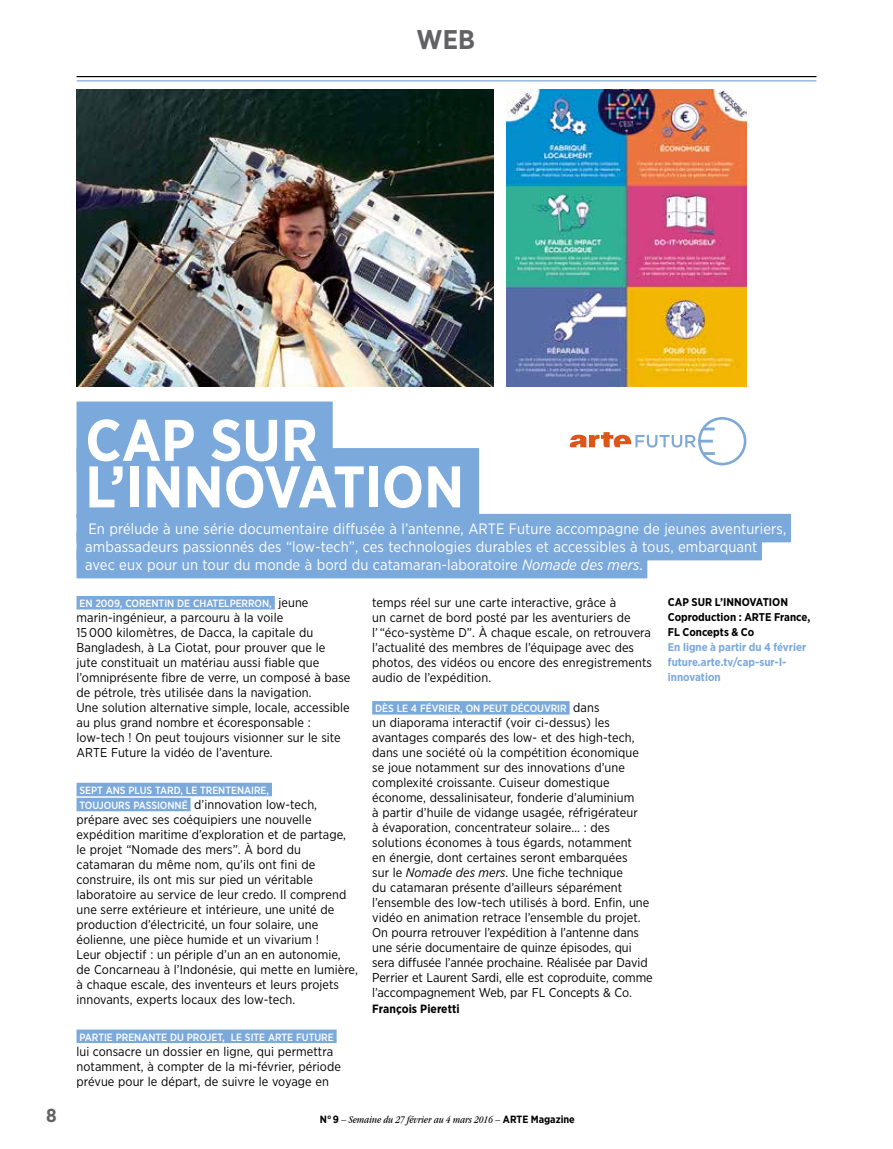
<style>
.page{position:relative;width:893px;height:1149px;background:#fff}
.page>*{position:absolute;margin:0;border:0;box-sizing:border-box;transform-origin:0 0}
.t1{font:700 58.5px/46.5px "Gotham Narrow";color:#fff}
.t2{font:700 27px "Gotham Narrow";color:#626164}
.t3{font:700 18.75px "Gotham Narrow";color:#626164}
.t4{font:15px/18px "Gotham Narrow";letter-spacing:.005em;color:#fff}
.t5{font:12.75px/15px "Gotham Narrow";letter-spacing:.005em;color:#000}
.t6{font:700 12px "Gotham Narrow";letter-spacing:.005em;color:#000}
.t7{font:700 11.25px/15px "Gotham Narrow";color:#7ba9db}
.t8{font:700 11.25px/15px "Gotham Narrow";color:#000}
.t9{font:500 10.5px "Gotham Narrow";letter-spacing:-.005em;color:#fff}
.t10{font:italic condensed 10.5px "Garamond IT Cby BT";color:#000}
.s1{font-style:italic}
.s2{font-weight:400;font-size:12.75px;color:#000}
.s3{font-weight:500;font-size:10.5px;color:#fff}
.s4{font-family:"Gotham Narrow";font-weight:700;font-style:normal;font-stretch:normal}
</style>
<div class="page">
<hr style="left:77px;top:76px;width:739px;height:1px;background:#000">
<hr style="left:77px;top:80px;width:739px;height:1px;background:#7ba9db">
<div style="left:77px;top:401px;width:256px;height:71px;background:#7ba9db"></div>
<div style="left:77px;top:448px;width:402px;height:70px;background:#7ba9db"></div>
<div style="left:77px;top:596px;width:198px;height:13px;background:#7ba9db"></div>
<div style="left:77px;top:782px;width:195px;height:14px;background:#7ba9db"></div>
<div style="left:77px;top:797px;width:114px;height:14px;background:#7ba9db"></div>
<div style="left:77px;top:1029px;width:260px;height:13px;background:#7ba9db"></div>
<div style="left:372px;top:701px;width:198px;height:13px;background:#7ba9db"></div>
<svg style="left:570px;top:417px;width:176px;height:48px"></svg>
<img style="left:507px;top:89px;width:239px;height:298px">
<div style="left:77px;top:513px;width:714px;height:29px;background:#7ba9db"></div>
<div style="left:77px;top:531px;width:685px;height:29px;background:#7ba9db"></div>
<div style="left:77px;top:549px;width:570px;height:29px;background:#7ba9db"></div>
<img style="left:77px;top:89px;width:417px;height:298px">
<h2 class="t2" style="left:417px;top:22px;width:60px">WEB</h2>
<h1 class="t1" style="left:85px;top:416px;width:380px">CAP SUR<br>L’INNOVATION</h1>
<p class="t4" style="left:85px;top:519px;width:703px">En prélude à une série documentaire diffusée à l’antenne, ARTE Future accompagne de jeunes aventuriers, ambassadeurs passionnés des “low-tech”, ces technologies durables et accessibles à tous, embarquant avec eux pour un tour du monde à bord du catamaran-laboratoire <span class="s1">Nomade des mers</span>.</p>
<p class="t8" style="left:668px;top:594px;width:144px">CAP SUR L’INNOVATION<br>Coproduction : ARTE France,<br>FL Concepts &amp; Co</p>
<p class="t7" style="left:668px;top:639px;width:140px">En ligne à partir du 4 février future.arte.tv/cap-sur-l&shy;innovation</p>
<p class="t5" style="left:372px;top:595px;width:281px">temps réel sur une carte interactive, grâce à<br>un carnet de bord posté par les aventuriers de<br>l’ “éco-système D”. À chaque escale, on retrouvera l’actualité des membres de l’équipage avec des photos, des vidéos ou encore des enregistrements audio de l’expédition.</p>
<p class="t9" style="left:375px;top:701px;width:226px">DÈS LE 4 FÉVRIER, ON PEUT DÉCOUVRIR <span class="s2">dans</span></p>
<p class="t5" style="left:372px;top:715px;width:282px">un diaporama interactif (voir ci-dessus) les avantages comparés des low- et des high-tech, dans une société où la compétition économique se joue notamment sur des innovations d’une complexité croissante. Cuiseur domestique économe, dessalinisateur, fonderie d’aluminium<br>à partir d’huile de vidange usagée, réfrigérateur<br>à évaporation, concentrateur solaire… : des solutions économes à tous égards, notamment<br>en énergie, dont certaines seront embarquées<br>sur le <span class="s1">Nomade des mers</span>. Une fiche technique<br>du catamaran présente d’ailleurs séparément l’ensemble des low-tech utilisés à bord. Enfin, une vidéo en animation retrace l’ensemble du projet.<br>On pourra retrouver l’expédition à l’antenne dans une série documentaire de quinze épisodes, qui sera diffusée l’année prochaine. Réalisée par David Perrier et Laurent Sardi, elle est coproduite, comme l’accompagnement Web, par FL Concepts &amp; Co.</p>
<p class="t6" style="left:372px;top:1000px;width:89px">François Pieretti</p>
<p class="t9" style="left:79px;top:596px;width:230px">EN 2009, CORENTIN DE CHATELPERRON, <span class="s2">jeune</span></p>
<p class="t5" style="left:77px;top:610px;width:275px">marin-ingénieur, a parcouru à la voile<br>15 000 kilomètres, de Dacca, la capitale du Bangladesh, à La Ciotat, pour prouver que le<br>jute constituait un matériau aussi fiable que l’omniprésente fibre de verre, un composé à base de pétrole, très utilisée dans la navigation.<br>Une solution alternative simple, locale, accessible au plus grand nombre et écoresponsable : low-tech ! On peut toujours visionner sur le site ARTE Future la vidéo de l’aventure.</p>
<p class="t9" style="left:79px;top:783px;width:191px">SEPT ANS PLUS TARD, LE TRENTENAIRE,</p>
<p class="t5" style="left:77px;top:796px;width:283px"><span class="s3">TOUJOURS PASSIONNÉ</span> d’innovation low-tech, prépare avec ses coéquipiers une nouvelle expédition maritime d’exploration et de partage, le projet “Nomade des mers”. À bord du catamaran du même nom, qu’ils ont fini de construire, ils ont mis sur pied un véritable laboratoire au service de leur credo. Il comprend une serre extérieure et intérieure, une unité de production d’électricité, un four solaire, une éolienne, une pièce humide et un vivarium !<br>Leur objectif : un périple d’un an en autonomie,<br>de Concarneau à l’Indonésie, qui mette en lumière, à chaque escale, des inventeurs et leurs projets innovants, experts locaux des low-tech.</p>
<p class="t9" style="left:79px;top:1030px;width:256px">PARTIE PRENANTE DU PROJET, LE SITE ARTE FUTURE</p>
<p class="t5" style="left:77px;top:1043px;width:266px">lui consacre un dossier en ligne, qui permettra notamment, à compter de la mi-février, période prévue pour le départ, de suivre le voyage en</p>
<h3 class="t3" style="left:46px;top:1103px;width:12px">8</h3>
<p class="t10" style="left:320px;top:1112px;width:256px"><span class="s4">N° 9</span> – Semaine du 27 février au 4 mars 2016 – <span class="s4">ARTE Magazine</span></p>
</div>
